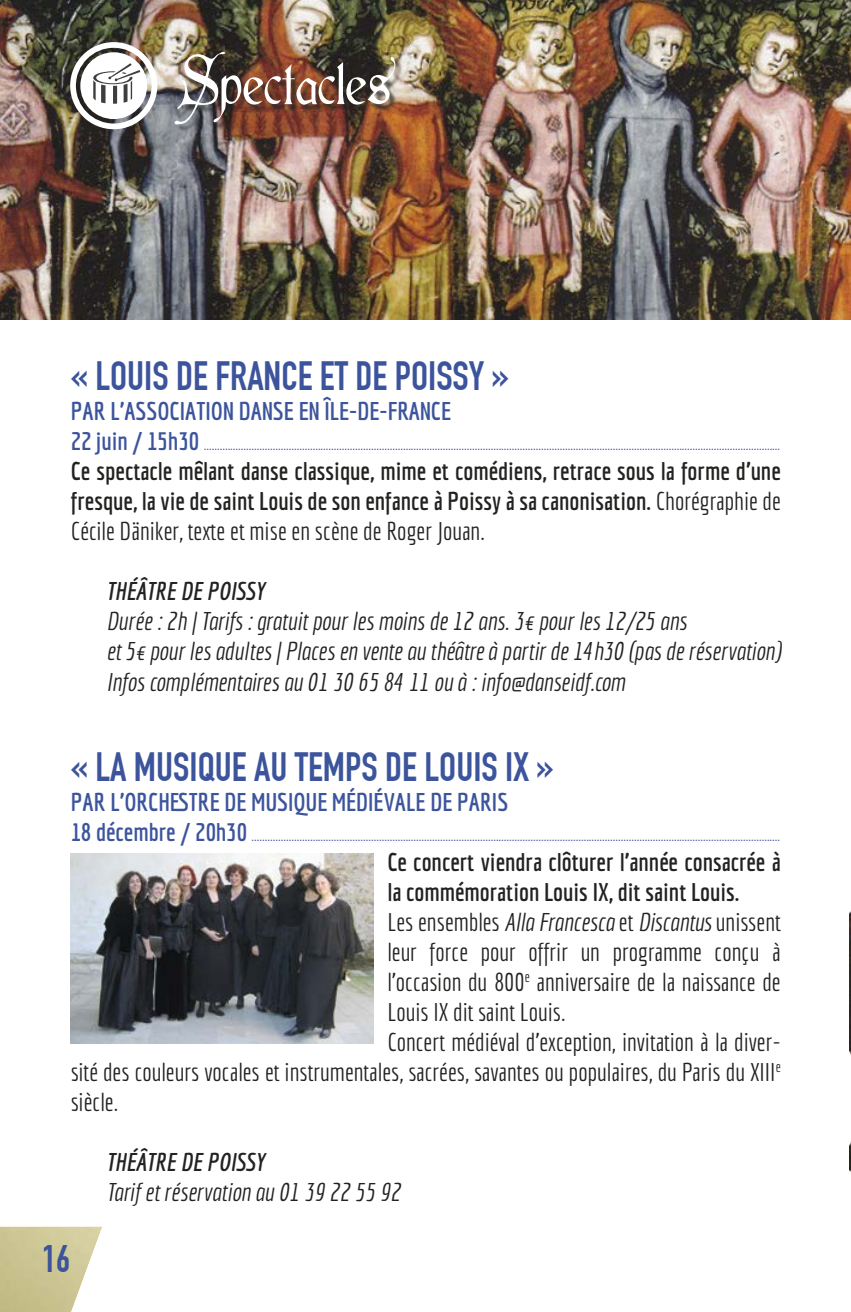
<style>
.page{position:relative;width:851px;height:1312px;background:#fff}
.page>*{position:absolute;margin:0;border:0;box-sizing:border-box;transform-origin:0 0}
.t1{font:62.5px "Cardinal";color:#fff}
.t2{font:700 40px "DIN Condensed";color:#3c549c}
.t3{font:700 37.5px "DIN Condensed";color:#3c549c}
.t4{font:25px "Economica";color:#222221}
.t5{font:700 25px/30px "Economica";color:#222221;text-align:justify}
.t6{font:italic 25px/30px "Economica";color:#222221}
.t7{font:700 25px "Economica";color:#3c549c}
.t8{font:italic 700 25px "Economica";color:#222221}
.t9{font:15px "Economica";color:#3c549c}
.s1{font-weight:700;font-size:25px}
.s2{font-weight:400}
.s3{font-style:italic}
</style>
<div class="page">
<img style="left:0;top:0;width:850px;height:319px">
<img style="left:70px;top:42px;width:87px;height:87px">
<div style="left:176px;top:55px;width:227px;height:77px;background:#222221;opacity:.75"></div>
<img style="left:0;top:1226px;width:102px;height:85px">
<img style="left:849px;top:912px;width:1px;height:260px">
<img style="left:70px;top:853px;width:303px;height:189px">
<h1 class="t1" style="left:177px;top:42px;width:216px">Spectacles</h1>
<h2 class="t2" style="left:71px;top:353px;width:439px">« LOUIS DE FRANCE ET DE POISSY »</h2>
<h3 class="t7" style="left:71px;top:397px;width:381px">Par l’association Danse en Île-de-France</h3>
<p class="t9" style="left:71px;top:436px;width:710px"><span class="s1">22 juin / 15h30</span> .........................................................................................................................................................................................................................</p>
<h3 class="t5" style="left:71px;top:456px;width:711px">Ce spectacle mêlant danse classique, mime et comédiens, retrace sous la forme d’une fresque, la vie de saint Louis de son enfance à Poissy à sa canonisation. <span class="s2">Chorégraphie de Cécile Däniker, texte et mise en scène de Roger Jouan.</span></h3>
<h3 class="t8" style="left:106px;top:576px;width:160px">THÉÂTRE DE POISS Y</h3>
<h3 class="t6" style="left:106px;top:606px;width:676px">Durée : 2h | Tarifs : gratuit pour les moins de 12 ans. 3€ pour les 12/25 ans<br>et 5€ pour les adultes | Places en vente au théâtre à partir de 14h30 (pas de réservation)<br>Infos complémentaires au 01 30 65 84 11 ou à : info@danseidf.com</h3>
<h2 class="t2" style="left:71px;top:743px;width:484px">« LA MUSIQUE AU TEMPS DE LOUIS IX »</h2>
<h3 class="t7" style="left:71px;top:787px;width:436px">par l’orchestre de musique médiévale de paris</h3>
<p class="t9" style="left:71px;top:826px;width:710px"><span class="s1">18 décembre / 20h30</span> .......................................................................................................................................................................................................</p>
<h3 class="t5" style="left:387px;top:846px;width:395px">Ce concert viendra clôturer l’année consacrée à</h3>
<h3 class="t5" style="left:387px;top:876px;width:353px">la commémoration Louis IX, dit saint Louis.</h3>
<h3 class="t4" style="left:387px;top:907px;width:395px">Les ensembles <span class="s3">Alla Francesca</span> et <span class="s3">Discantus</span> unissent</h3>
<h3 class="t4" style="left:387px;top:937px;width:395px">leur force pour offrir un programme conçu à</h3>
<h3 class="t4" style="left:387px;top:967px;width:395px">l’occasion du 800<sup>e</sup> anniversaire de la naissance de</h3>
<h3 class="t4" style="left:387px;top:997px;width:180px">Louis IX dit saint Louis.</h3>
<h3 class="t4" style="left:387px;top:1027px;width:395px">Concert médiéval d’exception, invitation à la diver-</h3>
<h3 class="t4" style="left:71px;top:1057px;width:711px">sité des couleurs vocales et instrumentales, sacrées, savantes ou populaires, du Paris du XIII<sup>e</sup></h3>
<h3 class="t4" style="left:71px;top:1087px;width:49px">siècle.</h3>
<h3 class="t8" style="left:106px;top:1146px;width:160px">THÉÂTRE DE POISS Y</h3>
<h3 class="t6" style="left:106px;top:1176px;width:296px">Tarif et réservation au 01 39 22 55 92</h3>
<h3 class="t3" style="left:42px;top:1236px;width:29px">16</h3>
</div>
